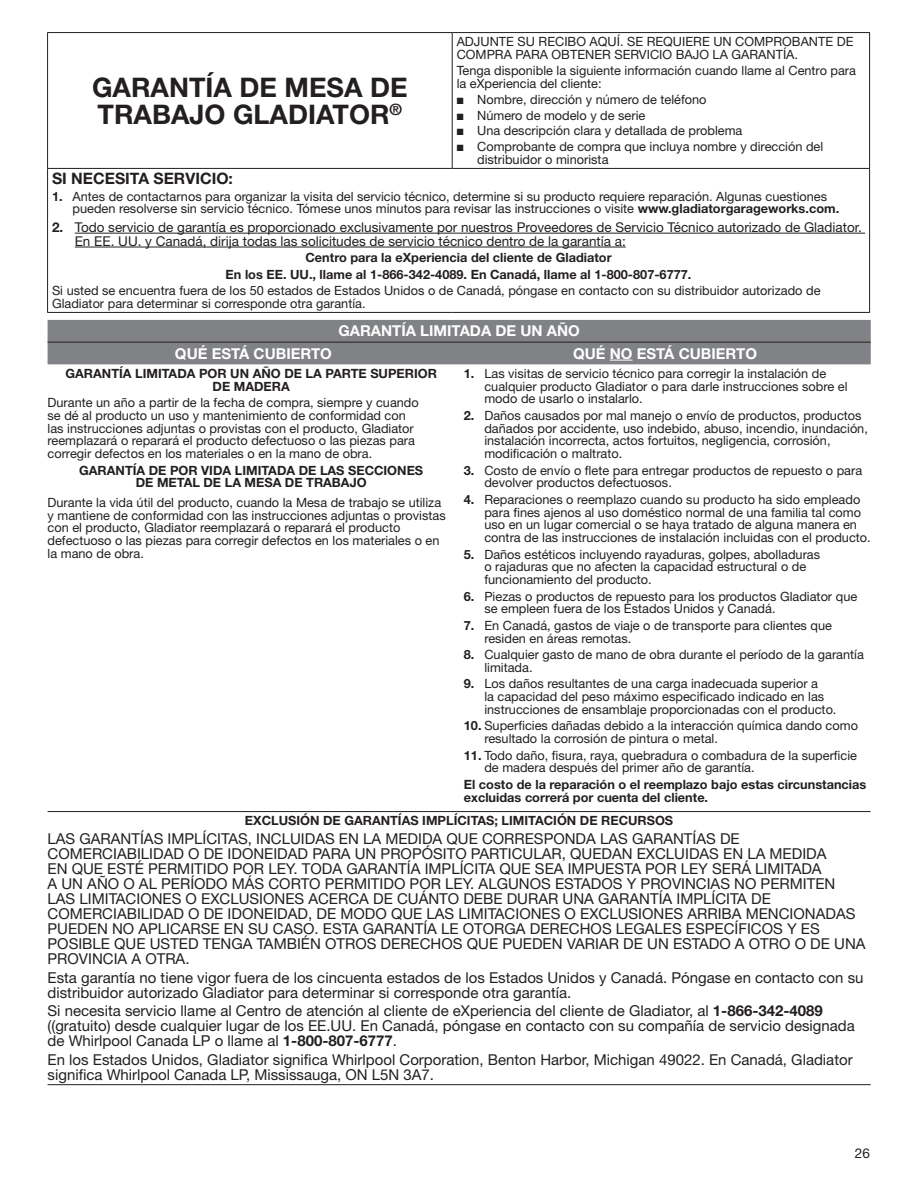
<style>
.page{position:relative;width:918px;height:1188px;background:#fff}
.page>*{position:absolute;margin:0;border:0;box-sizing:border-box;transform-origin:0 0}
.Warranty_Heading_1{font:700 27px/27px "Helvetica Neue LT Std";color:#231f20}
.Warranty_Heading_3{font:700 15.75px "Helvetica Neue LT Std";color:#231f20}
.Warranty_Body{font:15px/15px "Helvetica Neue LT Std";color:#231f20}
.Warranty_Heading_2{font:700 15px "Helvetica Neue LT Std";color:#fff}
.t1{font:13.5px/13.8px "Helvetica Neue LT Std";color:#231f20}
.Warranty_Body-2{font:12.75px/12.8px "Helvetica Neue LT Std";color:#231f20}
.Warranty_Body_Bold_C{font:700 12.75px "Helvetica Neue LT Std";color:#231f20}
.Warranty_Body-3{font:700 12.75px/12.8px "Helvetica Neue LT Std";color:#231f20;text-align:center}
.Warranty_Body_Bold{font:700 12.75px/12.8px "Helvetica Neue LT Std";color:#231f20}
.s1{font-weight:700}
</style>
<div class="page">
<hr style="left:47px;top:32px;width:405px;height:1px;background:#231f20">
<hr style="left:47px;top:33px;width:1px;height:135px;background:#231f20">
<hr style="left:452px;top:32px;width:418px;height:1px;background:#231f20">
<hr style="left:452px;top:33px;width:1px;height:135px;background:#231f20">
<hr style="left:869px;top:33px;width:1px;height:135px;background:#231f20">
<hr style="left:47px;top:168px;width:405px;height:1px;background:#231f20">
<hr style="left:47px;top:169px;width:1px;height:143px;background:#231f20">
<hr style="left:452px;top:168px;width:418px;height:1px;background:#231f20">
<hr style="left:869px;top:169px;width:1px;height:143px;background:#231f20">
<hr style="left:47px;top:312px;width:405px;height:1px;background:#231f20">
<hr style="left:452px;top:312px;width:418px;height:1px;background:#231f20">
<hr style="left:75px;top:233px;width:790px;height:1px;background:#231f20">
<hr style="left:75px;top:247px;width:551px;height:1px;background:#231f20">
<div style="left:48px;top:320px;width:823px;height:44px;background:#808285"></div>
<hr style="left:48px;top:811px;width:823px;height:1px;background:#231f20">
<hr style="left:48px;top:1084px;width:823px;height:1px;background:#231f20">
<h1 class="Warranty_Heading_1" style="left:92px;top:73px;width:317px">GARANTÍA DE MESA DE<br>TRABAJO GLADIATOR<sup>®</sup></h1>
<p class="Warranty_Body-2" style="left:457px;top:35px;width:398px">ADJUNTE SU RECIBO AQUÍ. SE REQUIERE UN COMPROBANTE DE<br>COMPRA PARA OBTENER SERVICIO BAJO LA GARANTÍA.</p>
<p class="Warranty_Body-2" style="left:457px;top:64px;width:401px">Tenga disponible la siguiente información cuando llame al Centro para la eXperiencia del cliente:</p>
<p class="Warranty_Body-2" style="left:457px;top:93px;width:251px">■ Nombre, dirección y número de teléfono</p>
<p class="Warranty_Body-2" style="left:457px;top:109px;width:190px">■ Número de modelo y de serie</p>
<p class="Warranty_Body-2" style="left:457px;top:124px;width:287px">■ Una descripción clara y detallada de problema</p>
<p class="Warranty_Body-2" style="left:477px;top:140px;width:348px;text-indent:-21px">■ Comprobante de compra que incluya nombre y dirección del distribuidor o minorista</p>
<p class="Warranty_Heading_3" style="left:52px;top:169px;width:182px">SI NECESITA SERVICIO:</p>
<p class="Warranty_Body-2" style="left:73px;top:190px;width:768px;text-indent:-21px"><span class="s1">1.</span> Antes de contactarnos para organizar la visita del servicio técnico, determine si su producto requiere reparación. Algunas cuestiones pueden resolverse sin servicio técnico. Tómese unos minutos para revisar las instrucciones o visite <span class="s1">www.gladiatorgarageworks.com.</span></p>
<p class="t1" style="left:75px;top:220px;width:789px;text-indent:-23px"><span class="s1">2.</span> Todo servicio de garantía es proporcionado exclusivamente por nuestros Proveedores de Servicio Técnico autorizado de Gladiator.<br>En EE. UU. y Canadá, dirija todas las solicitudes de servicio técnico dentro de la garantía a:</p>
<p class="Warranty_Body_Bold_C" style="left:306px;top:250px;width:308px">Centro para la eXperiencia del cliente de Gladiator</p>
<p class="Warranty_Body_Bold_C" style="left:226px;top:266px;width:467px">En los EE. UU., llame al 1-866-342-4089. En Canadá, llame al 1-800-807-6777.</p>
<p class="Warranty_Body-2" style="left:52px;top:284px;width:770px">Si usted se encuentra fuera de los 50 estados de Estados Unidos o de Canadá, póngase en contacto con su distribuidor autorizado de<br>Gladiator para determinar si corresponde otra garantía.</p>
<p class="Warranty_Heading_2" style="left:338px;top:322px;width:243px">GARANTÍA LIMITADA DE UN AÑO</p>
<p class="Warranty_Heading_2" style="left:175px;top:344px;width:158px">QUÉ ESTÁ CUBIERTO</p>
<p class="Warranty_Heading_2" style="left:573px;top:344px;width:185px">QUÉ NO ESTÁ CUBIERTO</p>
<p class="Warranty_Body-3" style="left:66px;top:367px;width:373px">GARANTÍA LIMITADA POR UN AÑO DE LA PARTE SUPERIOR<br>DE MADERA</p>
<p class="Warranty_Body-2" style="left:48px;top:396px;width:373px">Durante un año a partir de la fecha de compra, siempre y cuando se dé al producto un uso y mantenimiento de conformidad con las instrucciones adjuntas o provistas con el producto, Gladiator reemplazará o reparará el producto defectuoso o las piezas para corregir defectos en los materiales o en la mano de obra.</p>
<p class="Warranty_Body-3" style="left:79px;top:464px;width:345px">GARANTÍA DE POR VIDA LIMITADA DE LAS SECCIONES<br>DE METAL DE LA MESA DE TRABAJO</p>
<p class="Warranty_Body-2" style="left:48px;top:496px;width:400px">Durante la vida útil del producto, cuando la Mesa de trabajo se utiliza y mantiene de conformidad con las instrucciones adjuntas o provistas con el producto, Gladiator reemplazará o reparará el producto defectuoso o las piezas para corregir defectos en los materiales o en la mano de obra.</p>
<p class="Warranty_Body-2" style="left:484px;top:367px;width:365px;text-indent:-21px"><span class="s1">1.</span> Las visitas de servicio técnico para corregir la instalación de cualquier producto Gladiator o para darle instrucciones sobre el modo de usarlo o instalarlo.</p>
<p class="Warranty_Body-2" style="left:484px;top:409px;width:385px;text-indent:-21px"><span class="s1">2.</span> Daños causados por mal manejo o envío de productos, productos dañados por accidente, uso indebido, abuso, incendio, inundación, instalación incorrecta, actos fortuitos, negligencia, corrosión, modificación o maltrato.</p>
<p class="Warranty_Body-2" style="left:484px;top:464px;width:379px;text-indent:-21px"><span class="s1">3.</span> Costo de envío o flete para entregar productos de repuesto o para devolver productos defectuosos.</p>
<p class="Warranty_Body-2" style="left:484px;top:493px;width:388px;text-indent:-21px"><span class="s1">4.</span> Reparaciones o reemplazo cuando su producto ha sido empleado para fines ajenos al uso doméstico normal de una familia tal como uso en un lugar comercial o se haya tratado de alguna manera en contra de las instrucciones de instalación incluidas con el producto.</p>
<p class="Warranty_Body-2" style="left:484px;top:548px;width:337px;text-indent:-21px"><span class="s1">5.</span> Daños estéticos incluyendo rayaduras, golpes, abolladuras o rajaduras que no afecten la capacidad estructural o de funcionamiento del producto.</p>
<p class="Warranty_Body-2" style="left:484px;top:590px;width:374px;text-indent:-21px"><span class="s1">6.</span> Piezas o productos de repuesto para los productos Gladiator que se empleen fuera de los Estados Unidos y Canadá.</p>
<p class="Warranty_Body-2" style="left:484px;top:619px;width:349px;text-indent:-21px"><span class="s1">7.</span> En Canadá, gastos de viaje o de transporte para clientes que residen en áreas remotas.</p>
<p class="Warranty_Body-2" style="left:484px;top:648px;width:381px;text-indent:-21px"><span class="s1">8.</span> Cualquier gasto de mano de obra durante el período de la garantía limitada.</p>
<p class="Warranty_Body-2" style="left:484px;top:677px;width:354px;text-indent:-21px"><span class="s1">9.</span> Los daños resultantes de una carga inadecuada superior a<br>la capacidad del peso máximo especificado indicado en las instrucciones de ensamblaje proporcionadas con el producto.</p>
<p class="Warranty_Body-2" style="left:484px;top:719px;width:375px;text-indent:-21px"><span class="s1">10.</span> Superficies dañadas debido a la interacción química dando como resultado la corrosión de pintura o metal.</p>
<p class="Warranty_Body-2" style="left:484px;top:749px;width:374px;text-indent:-21px"><span class="s1">11.</span> Todo daño, fisura, raya, quebradura o combadura de la superficie de madera después del primer año de garantía.</p>
<p class="Warranty_Body_Bold" style="left:464px;top:778px;width:404px">El costo de la reparación o el reemplazo bajo estas circunstancias excluidas correrá por cuenta del cliente.</p>
<p class="Warranty_Body_Bold_C" style="left:245px;top:813px;width:430px">EXCLUSIÓN DE GARANTÍAS IMPLÍCITAS; LIMITACIÓN DE RECURSOS</p>
<p class="Warranty_Body" style="left:48px;top:831px;width:820px">LAS GARANTÍAS IMPLÍCITAS, INCLUIDAS EN LA MEDIDA QUE CORRESPONDA LAS GARANTÍAS DE COMERCIABILIDAD O DE IDONEIDAD PARA UN PROPÓSITO PARTICULAR, QUEDAN EXCLUIDAS EN LA MEDIDA<br>EN QUE ESTÉ PERMITIDO POR LEY. TODA GARANTÍA IMPLÍCITA QUE SEA IMPUESTA POR LEY SERÁ LIMITADA<br>A UN AÑO O AL PERÍODO MÁS CORTO PERMITIDO POR LEY. ALGUNOS ESTADOS Y PROVINCIAS NO PERMITEN LAS LIMITACIONES O EXCLUSIONES ACERCA DE CUÁNTO DEBE DURAR UNA GARANTÍA IMPLÍCITA DE COMERCIABILIDAD O DE IDONEIDAD, DE MODO QUE LAS LIMITACIONES O EXCLUSIONES ARRIBA MENCIONADAS PUEDEN NO APLICARSE EN SU CASO. ESTA GARANTÍA LE OTORGA DERECHOS LEGALES ESPECÍFICOS Y ES POSIBLE QUE USTED TENGA TAMBIÉN OTROS DERECHOS QUE PUEDEN VARIAR DE UN ESTADO A OTRO O DE UNA PROVINCIA A OTRA.</p>
<p class="Warranty_Body" style="left:48px;top:970px;width:817px">Esta garantía no tiene vigor fuera de los cincuenta estados de los Estados Unidos y Canadá. Póngase en contacto con su distribuidor autorizado Gladiator para determinar si corresponde otra garantía.</p>
<p class="Warranty_Body" style="left:48px;top:1003px;width:809px">Si necesita servicio llame al Centro de atención al cliente de eXperiencia del cliente de Gladiator, al <span class="s1">1-866-342-4089 </span>((gratuito) desde cualquier lugar de los EE.UU. En Canadá, póngase en contacto con su compañía de servicio designada de Whirlpool Canada LP o llame al <span class="s1">1-800-807-6777</span>.</p>
<p class="Warranty_Body" style="left:48px;top:1052px;width:807px">En los Estados Unidos, Gladiator significa Whirlpool Corporation, Benton Harbor, Michigan 49022. En Canadá, Gladiator significa Whirlpool Canada LP, Mississauga, ON L5N 3A7.</p>
<p class="t1" style="left:855px;top:1146px;width:17px">26</p>
</div>
